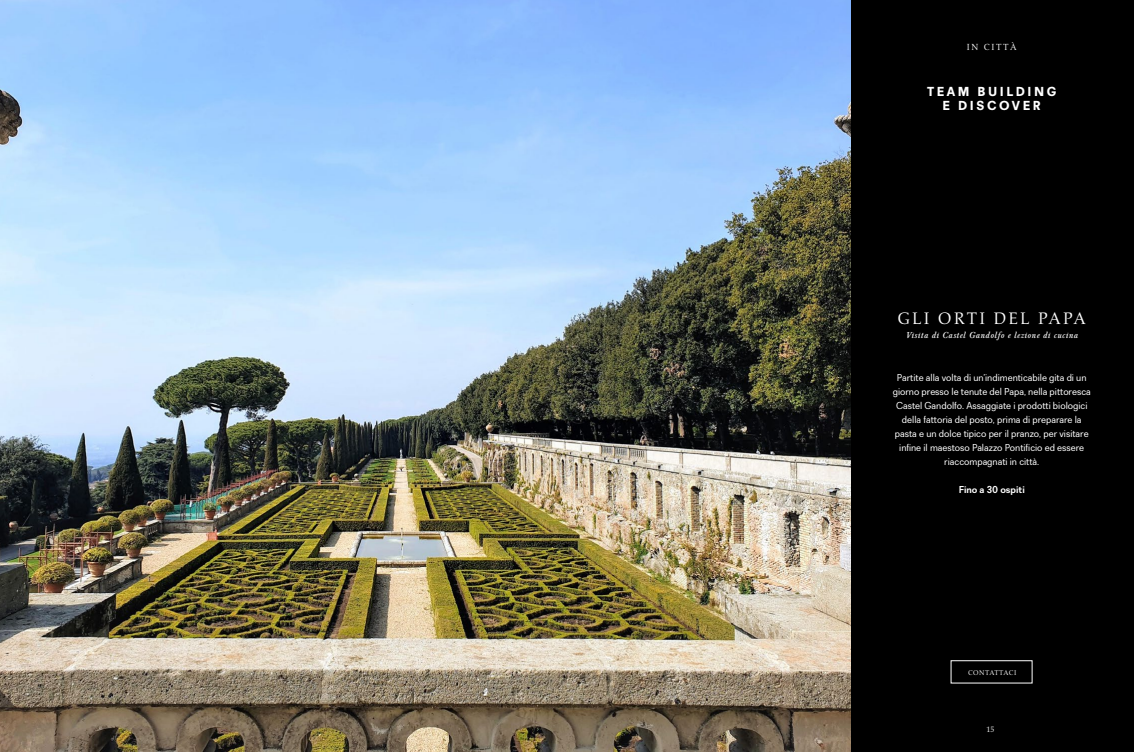
<style>
.page{position:relative;width:1134px;height:752px;background:#fff}
.page>*{position:absolute;margin:0;border:0;box-sizing:border-box;transform-origin:0 0}
.t1{font:17px "Aldus";letter-spacing:.13em;color:#fff}
.t2{font:800 13px/14px "Recta";letter-spacing:.2em;color:#fff;text-align:center}
.t3{font:10px/14px "Recta";color:#fff;text-align:center}
.t4{font:700 10px "Recta";color:#fff}
.t5{font:italic 9px "Baskervald ADF Std";letter-spacing:.04em;color:#fff}
.t6{font:9px "Aldus";letter-spacing:.18em;color:#fff}
.t7{font:8px "Aldus";color:#fff}
.t8{font:7px "Aldus";letter-spacing:.07em;color:#fff}
</style>
<div class="page">
<div style="left:850px;top:0;width:284px;height:751px;background:#000"></div>
<img style="left:0;top:0;width:850px;height:751px">
<div style="left:951px;top:660px;width:81px;height:23px;border:1px solid #fff"></div>
<p class="t6" style="left:967px;top:42px;width:52px">IN CITTÀ</p>
<h2 class="t2" style="left:927px;top:84px;width:131px">TEAM BUILDING<br>E DISCOVER</h2>
<h1 class="t1" style="left:898px;top:309px;width:189px">GLI ORTI DEL PAPA</h1>
<p class="t5" style="left:906px;top:330px;width:174px">Visita di Castel Gandolfo e lezione di cucina</p>
<p class="t3" style="left:893px;top:370px;width:200px">Partite alla volta di un’indimenticabile gita di un giorno presso le tenute del Papa, nella pittoresca Castel Gandolfo. Assaggiate i prodotti biologici della fattoria del posto, prima di preparare la pasta e un dolce tipico per il pranzo, per visitare infine il maestoso Palazzo Pontificio ed essere riaccompagnati in città.</p>
<p class="t4" style="left:959px;top:483px;width:68px">Fino a 30 ospiti</p>
<p class="t8" style="left:968px;top:668px;width:50px">CONTATTACI</p>
<p class="t7" style="left:987px;top:724px;width:9px">15</p>
</div>
